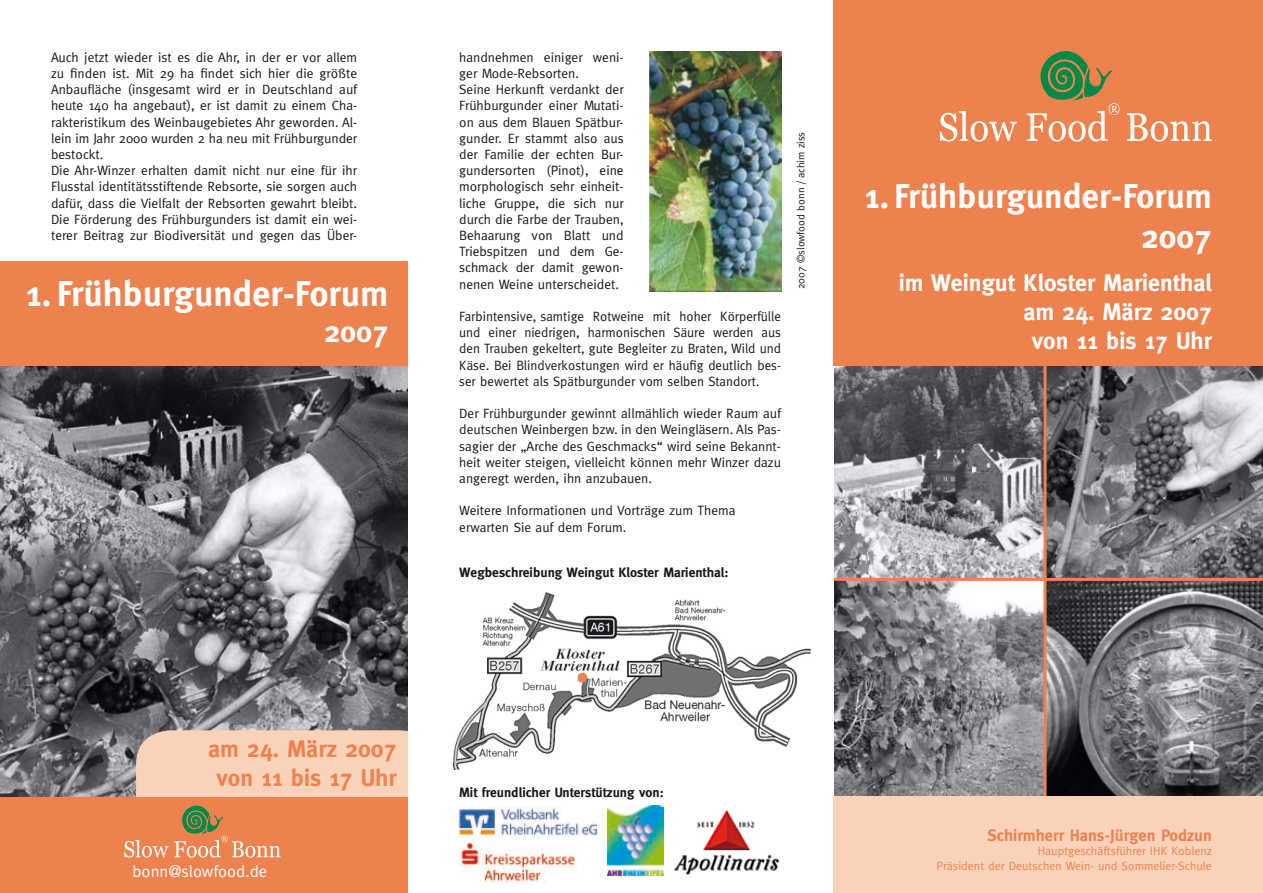
<style>
.page{position:relative;width:1263px;height:893px;background:#fff}
.page>*{position:absolute;margin:0;border:0;box-sizing:border-box;transform-origin:0 0}
.t1{font:700 36px "Meta";color:#fff}
.t2{font:700 34.5px "Meta";color:#fff}
.t3{font:700 33px "Meta";color:#fff}
.t4{font:700 30px "Meta";color:#fff}
.t5{font:700 24px/28.8px "Meta";color:#fff;text-align:right}
.t6{font:700 24px/28.8px "Meta";color:#ee824f;text-align:center}
.t7{font:700 16.5px "Meta";color:#ee824f}
.t8{font:16.5px "Meta";color:#fff}
.t9{font:13.5px/16.2px "Meta";color:#1a171c}
.t10{font:700 13.5px "Meta";color:#1a171c}
.t11{font:12px/14.4px "Meta";color:#ee824f;text-align:right}
.t12{font:10.5px "Meta";color:#1a171c}
</style>
<div class="page">
<img style="left:0;top:366px;width:408px;height:432px">
<img style="left:834px;top:366px;width:429px;height:430px">
<hr style="left:1043px;top:364px;width:3px;height:433px;background:#ee824f">
<hr style="left:833px;top:578px;width:430px;height:3px;background:#ee824f">
<div style="left:136px;top:730px;width:297px;height:108px;background:#fad2ba;border-radius:34px"></div>
<div style="left:408px;top:260px;width:43px;height:633px;background:#fff"></div>
<div style="left:0;top:798px;width:408px;height:95px;background:#ee824f"></div>
<div style="left:833px;top:0;width:430px;height:366px;background:#ee824f"></div>
<div style="left:833px;top:796px;width:430px;height:97px;background:#fad2ba"></div>
<img style="left:0;top:366px;width:283px;height:232px">
<img style="left:649px;top:51px;width:132px;height:240px">
<svg style="left:940px;top:111px;width:77px;height:31px"></svg>
<svg style="left:1027px;top:51px;width:92px;height:91px"></svg>
<svg style="left:1127px;top:113px;width:85px;height:29px"></svg>
<div style="left:0;top:262px;width:408px;height:104px;background:#ee824f"></div>
<img style="left:674px;top:809px;width:106px;height:67px">
<img style="left:607px;top:805px;width:57px;height:70px">
<img style="left:453px;top:592px;width:359px;height:178px">
<div style="left:578px;top:673px;width:9px;height:9px;background:#ee824f;border-radius:50%"></div>
<svg style="left:124px;top:805px;width:157px;height:53px"></svg>
<img style="left:458px;top:807px;width:140px;height:31px">
<img style="left:459px;top:842px;width:117px;height:40px">
<p class="t9" style="left:51px;top:49px;width:308px">Auch jetzt wieder ist es die Ahr, in der er vor allem zu finden ist. Mit 29 ha findet sich hier die größte Anbaufläche (insgesamt wird er in Deutschland auf heute 140 ha angebaut), er ist damit zu einem Cha&shy;rakteristikum des Weinbaugebietes Ahr geworden. Al&shy;lein im Jahr 2000 wurden 2 ha neu mit Frühburgunder bestockt.<br>Die Ahr-Winzer erhalten damit nicht nur eine für ihr Flusstal identitätsstiftende Reb-sorte, sie sorgen auch dafür, dass die Vielfalt der Rebsorten gewahrt bleibt.<br>Die Förderung des Frühburgunders ist damit ein wei&shy;terer Beitrag zur Biodiversität und gegen das Über-</p>
<p class="t9" style="left:459px;top:49px;width:166px">handnehmen eini-ger weni&shy;ger Mode-Rebsorten.<br>Seine Herkunft verdankt der<br>Frühburgunder einer Mutati&shy;on aus dem Blauen Spätbur&shy;gunder. Er stammt also aus der Familie der echten Bur&shy;gundersorten (Pinot), eine morphologisch sehr einheit&shy;liche Gruppe, die sich nur durch die Farbe der Trauben,<br>Behaarung von Blatt und<br>Triebspitzen und dem Ge&shy;schmack der damit gewon&shy;nenen Weine unterscheidet.</p>
<p class="t9" style="left:459px;top:308px;width:323px;text-align:justify">Farbintensive, samtige Rot--weine mit hoher Körperfülle und einer niedrigen, harmonischen Säure werden aus den Trauben gekeltert, gute Begleiter zu Braten, Wild und Käse. Bei Blindverkostungen wird er häufig deutlich bes&shy;ser bewertet als Spätburgunder vom selben Standort.</p>
<p class="t9" style="left:459px;top:405px;width:323px;text-align:justify">Der Frühburgunder gewinnt allmählich wieder Raum auf deutschen Weinbergen bzw. in den Weingläsern. Als Pas&shy;sagier der „Arche des Geschmacks“ wird seine Bekannt&shy;heit weiter steigen, vielleicht können mehr Winzer dazu angeregt werden, ihn anzubauen.</p>
<p class="t9" style="left:459px;top:502px;width:278px">Weitere Informationen und Vorträge zum Thema erwarten Sie auf dem Forum.</p>
<h1 class="t1" style="left:26px;top:273px;width:364px">1.Frühburgunder-Forum</h1>
<h3 class="t4" style="left:324px;top:314px;width:66px">2007</h3>
<p class="t10" style="left:459px;top:565px;width:271px">Wegbeschreibung Weingut Kloster Marienthal:</p>
<p class="t12" style="left:795px;top:289px;width:159px;rotate:-90deg">2007 ©slowfood bonn / achim ziss</p>
<h2 class="t2" style="left:864px;top:176px;width:349px">1.Frühburgunder-Forum</h2>
<h3 class="t3" style="left:1141px;top:217px;width:72px">2007</h3>
<h3 class="t5" style="left:899px;top:268px;width:315px">im Weingut Kloster Marienthal am 24. März 2007<br>von 11 bis 17 Uhr</h3>
<h3 class="t6" style="left:208px;top:734px;width:190px">am 24. März 2007 von 11 bis 17 Uhr</h3>
<p class="t8" style="left:132px;top:861px;width:136px">bonn@slowfood.de</p>
<p class="t10" style="left:459px;top:785px;width:206px">Mit freundlicher Unterstützung von:</p>
<p class="t7" style="left:987px;top:825px;width:226px">Schirmherr Hans-Jürgen Podzun</p>
<p class="t11" style="left:937px;top:844px;width:277px">Hauptgeschäftsführer IHK Koblenz<br>Präsident der Deutschen Wein- und Sommelier-Schule</p>
</div>
